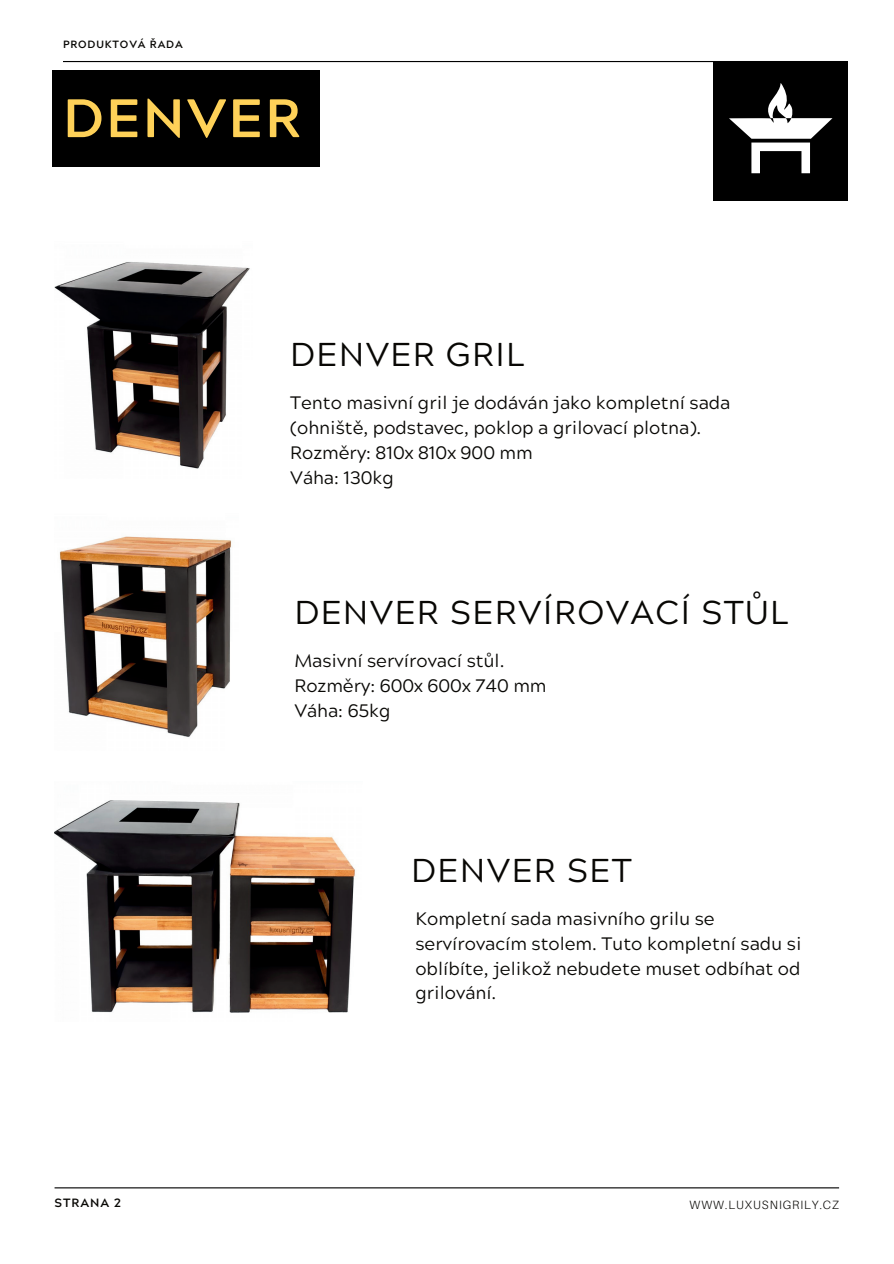
<style>
.page{position:relative;width:894px;height:1264px;background:#fff}
.page>*{position:absolute;margin:0;border:0;box-sizing:border-box;transform-origin:0 0}
.t1{font:700 54px "Acherus Grotesque";letter-spacing:.04em;color:#fed158}
.t2{font:33px "Acherus Grotesque";letter-spacing:.04em;color:#080704}
.t3{font:18px/24.8px "Acherus Grotesque";color:#080704}
.t4{font:300 12px "Aileron";letter-spacing:.08em;color:#080704}
.t5{font:700 12px "Acherus Grotesque";letter-spacing:.08em;color:#080704}
.t6{font:700 10.5px "Acherus Grotesque";letter-spacing:.08em;color:#080704}
</style>
<div class="page">
<hr style="left:63px;top:61px;width:784px;height:1px;background:#000">
<hr style="left:55px;top:1187px;width:783px;height:1px;background:#000">
<img style="left:55px;top:262px;width:195px;height:207px">
<img style="left:59px;top:536px;width:173px;height:201px">
<img style="left:54px;top:800px;width:301px;height:213px">
<div style="left:52px;top:70px;width:267px;height:97px;background:#000"></div>
<div style="left:713px;top:62px;width:134px;height:139px;background:#000"></div>
<svg style="left:729px;top:83px;width:103px;height:90px"></svg>
<p class="t6" style="left:63px;top:36px;width:121px">PRODUKTOVÁ ŘADA</p>
<h1 class="t1" style="left:63px;top:72px;width:239px">DENVER</h1>
<h2 class="t2" style="left:290px;top:327px;width:236px">DENVER GRIL</h2>
<p class="t3" style="left:290px;top:390px;width:441px">Tento masivní gril je dodáván jako kompletní sada (ohniště, podstavec, poklop a grilovací plotna).<br>Rozměry: 810x 810x 900 mm<br>Váha: 130kg</p>
<h2 class="t2" style="left:294px;top:585px;width:496px">DENVER SERVÍROVACÍ STŮL</h2>
<p class="t3" style="left:294px;top:648px;width:253px">Masivní servírovací stůl.<br>Rozměry: 600x 600x 740 mm<br>Váha: 65kg</p>
<h2 class="t2" style="left:411px;top:842px;width:222px">DENVER SET</h2>
<p class="t5" style="left:55px;top:1192px;width:68px">STRANA 2</p>
<p class="t3" style="left:415px;top:905px;width:387px">Kompletní sada masivního grilu se servírovacím stolem. Tuto kompletní sadu si oblíbíte, jelikož nebudete muset odbíhat od grilování.</p>
<p class="t4" style="left:689px;top:1198px;width:151px">WWW.LUXUSNIGRILY.CZ</p>
</div>
